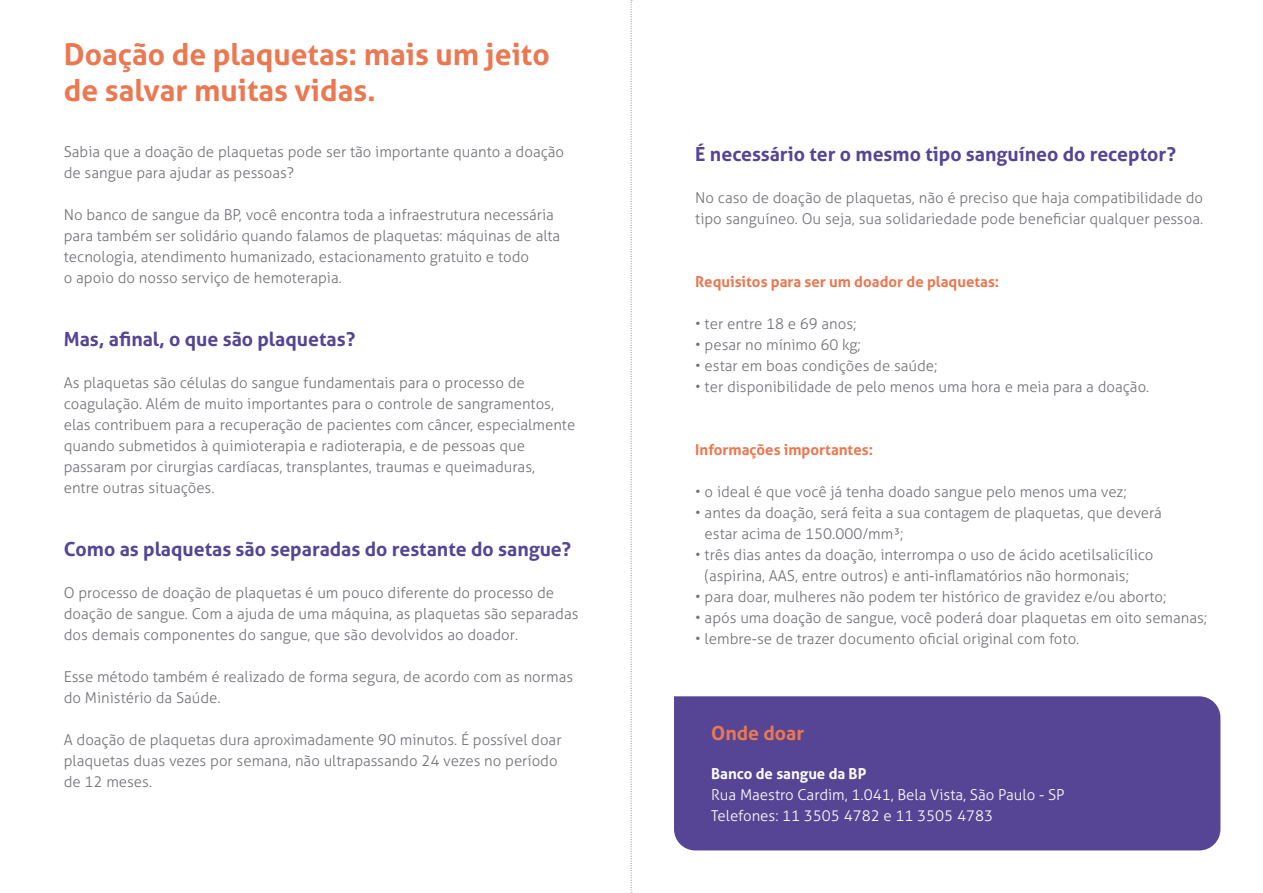
<style>
.page{position:relative;width:1263px;height:893px;background:#fff}
.page>*{position:absolute;margin:0;border:0;box-sizing:border-box;transform-origin:0 0}
.t1{font:700 30px/36px "Aller";color:#ea7851}
.t2{font:700 19.5px "Aller";color:#564594}
.t3{font:700 19.5px "Aller";color:#ea7851}
.t4{font:300 15px/21px "Aller";color:#737277}
.t5{font:300 15px/21px "Aller";color:#fff}
.t6{font:700 15px "Aller";color:#ea7851}
.t7{font:700 15px "Aller";color:#fff}
</style>
<div class="page">
<svg style="left:631px;top:0;width:1px;height:893px"></svg>
<div style="left:674px;top:696px;width:546px;height:154px;background:#564594"></div>
<h1 class="t1" style="left:64px;top:36px;width:487px">Doação de plaquetas: mais um jeito de salvar muitas vidas.</h1>
<p class="t4" style="left:64px;top:142px;width:502px">Sabia que a doação de plaquetas pode ser tão importante quanto a doação de sangue para ajudar as pessoas?</p>
<p class="t4" style="left:64px;top:205px;width:498px">No banco de sangue da BP, você encontra toda a infraestrutura necessária para também ser solidário quando falamos de plaquetas: máquinas de alta tecnologia, atendimento humanizado, estacionamento gratuito e todo<br>o apoio do nosso serviço de hemoterapia.</p>
<h2 class="t2" style="left:64px;top:327px;width:293px">Mas, afinal, o que são plaquetas?</h2>
<p class="t4" style="left:64px;top:373px;width:513px">As plaquetas são células do sangue fundamentais para o processo de coagulação. Além de muito importantes para o controle de sangramentos, elas contribuem para a recuperação de pacientes com câncer, especialmente quando submetidos à quimioterapia e radioterapia, e de pessoas que passaram por cirurgias cardíacas, transplantes, traumas e queimaduras,<br>entre outras situações.</p>
<h2 class="t2" style="left:64px;top:537px;width:509px">Como as plaquetas são separadas do restante do sangue?</h2>
<p class="t4" style="left:64px;top:583px;width:516px">O processo de doação de plaquetas é um pouco diferente do processo de doação de sangue. Com a ajuda de uma máquina, as plaquetas são separadas dos demais componentes do sangue, que são devolvidos ao doador.</p>
<p class="t4" style="left:64px;top:667px;width:511px">Esse método também é realizado de forma segura, de acordo com as normas do Ministério da Saúde.</p>
<p class="t4" style="left:64px;top:730px;width:499px">A doação de plaquetas dura aproximadamente 90 minutos. É possível doar plaquetas duas vezes por semana, não ultrapassando 24 vezes no período de 12 meses.</p>
<h2 class="t2" style="left:695px;top:142px;width:482px">É necessário ter o mesmo tipo sanguíneo do receptor?</h2>
<p class="t4" style="left:695px;top:187px;width:509px">No caso de doação de plaquetas, não é preciso que haja compatibilidade do tipo sanguíneo. Ou seja, sua solidariedade pode beneficiar qualquer pessoa.</p>
<p class="t6" style="left:695px;top:272px;width:305px">Requisitos para ser um doador de plaquetas:</p>
<p class="t4" style="left:695px;top:313px;width:163px">• ter entre 18 e 69 anos;</p>
<p class="t4" style="left:695px;top:334px;width:167px">• pesar no mínimo 60 kg;</p>
<p class="t4" style="left:695px;top:355px;width:244px">• estar em boas condições de saúde;</p>
<p class="t4" style="left:695px;top:376px;width:456px">• ter disponibilidade de pelo menos uma hora e meia para a doação.</p>
<p class="t6" style="left:695px;top:440px;width:179px">Informações importantes:</p>
<p class="t4" style="left:695px;top:481px;width:433px">• o ideal é que você já tenha doado sangue pelo menos uma vez;</p>
<p class="t4" style="left:705px;top:502px;width:459px;text-indent:-9px">• antes da doação, será feita a sua contagem de plaquetas, que deverá estar acima de 150.000/mm³;</p>
<p class="t4" style="left:705px;top:544px;width:450px;text-indent:-9px">• três dias antes da doação, interrompa o uso de ácido acetilsalicílico (aspirina, AAS, entre outros) e anti-inflamatórios não hormonais;</p>
<p class="t4" style="left:695px;top:586px;width:473px">• para doar, mulheres não podem ter histórico de gravidez e/ou aborto;</p>
<p class="t4" style="left:695px;top:607px;width:513px">• após uma doação de sangue, você poderá doar plaquetas em oito semanas;</p>
<p class="t4" style="left:695px;top:628px;width:386px">• lembre-se de trazer documento oficial original com foto.</p>
<h2 class="t3" style="left:711px;top:721px;width:95px">Onde doar</h2>
<p class="t7" style="left:711px;top:764px;width:157px">Banco de sangue da BP</p>
<p class="t5" style="left:711px;top:784px;width:355px">Rua Maestro Cardim, 1.041, Bela Vista, São Paulo - SP<br>Telefones: 11 3505 4782 e 11 3505 4783</p>
</div>
